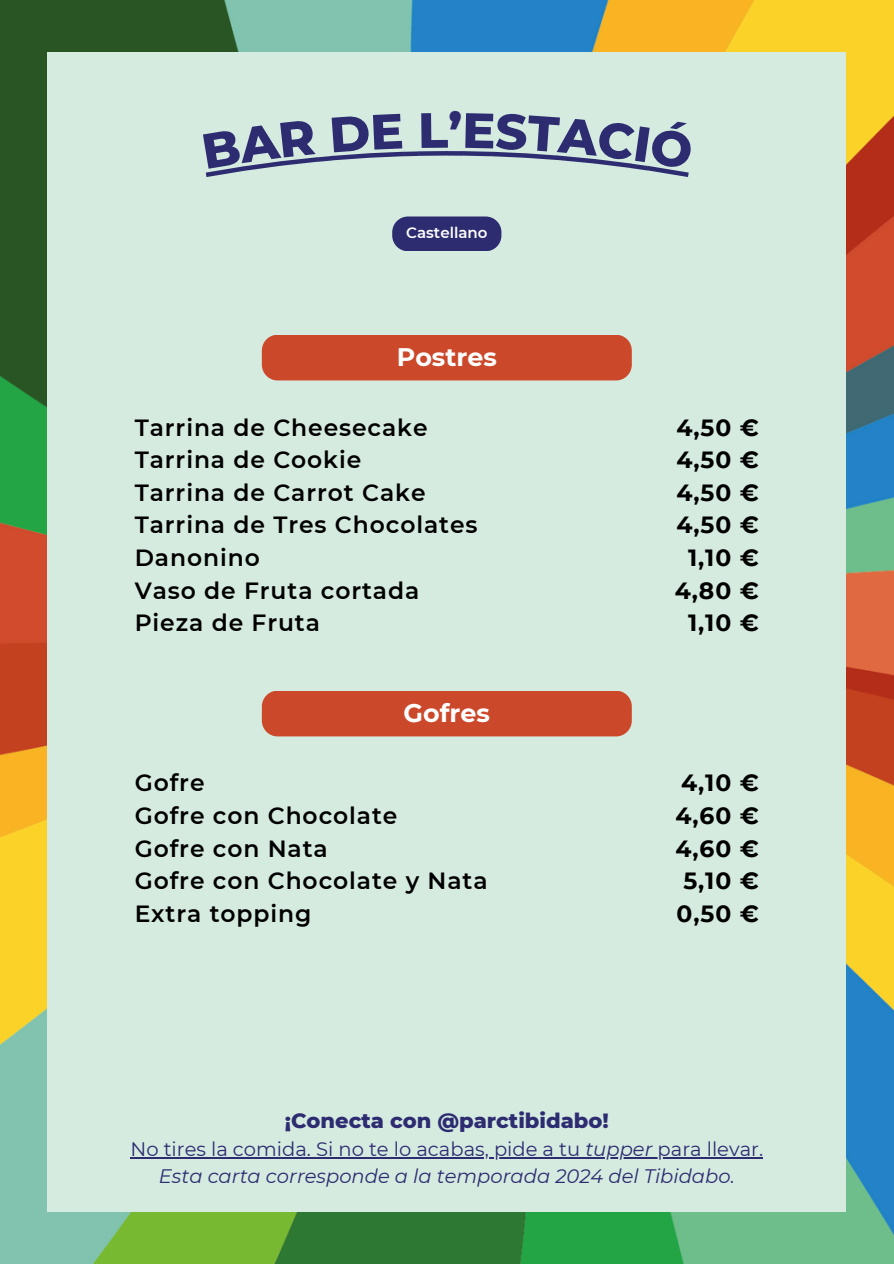
<style>
.page{position:relative;width:894px;height:1264px;background:#fff}
.page>*{position:absolute;margin:0;border:0;box-sizing:border-box;transform-origin:0 0}
.t1{font:800 49.5px "Montserrat";color:#2d2c71}
.t2{font:700 25.35px "Montserrat";color:#fff}
.t3{font:600 23.4px/32.7px "Montserrat";letter-spacing:.04em;color:#000}
.t4{font:700 23.4px/32.7px "Montserrat";letter-spacing:.04em;color:#000;text-align:center}
.t5{font:800 21px "Montserrat";color:#2d2c71}
.t6{font:italic 19.5px/27px "Montserrat";color:#2d2c71;text-align:center}
.t7{font:600 15px "Montserrat";color:#fff}
.s1{font-style:normal}
</style>
<div class="page">
<img style="left:0;top:0;width:893px;height:1263px">
<div style="left:48px;top:52px;width:797px;height:1159px;background:#d6ebe0"></div>
<div style="left:404px;top:151px;width:14px;height:5px;background:#2d2c71"></div>
<div style="left:418px;top:151px;width:30px;height:5px;background:#2d2c71"></div>
<div style="left:448px;top:151px;width:14px;height:5px;background:#2d2c71"></div>
<div style="left:262px;top:335px;width:369px;height:45px;background:#cb492a;border-radius:16px"></div>
<div style="left:262px;top:690px;width:369px;height:46px;background:#cb492a;border-radius:16px"></div>
<div style="left:392px;top:216px;width:109px;height:35px;background:#2d2c71;border-radius:16px"></div>
<hr style="left:130px;top:1156px;width:455px;height:2px;background:#2d2c71">
<hr style="left:585px;top:1156px;width:67px;height:2px;background:#2d2c71">
<hr style="left:652px;top:1156px;width:111px;height:2px;background:#2d2c71">
<svg style="left:205px;top:151px;width:199px;height:26px"></svg>
<svg style="left:461px;top:151px;width:228px;height:26px"></svg>
<h3 class="t1" style="left:448px;top:100px;width:16px">’</h3>
<p class="t7" style="left:406px;top:223px;width:83px">Castellano</p>
<p class="t2" style="left:396px;top:342px;width:101px">Postres</p>
<p class="t3" style="left:135px;top:411px;width:344px">Tarrina de Cheesecake<br>Tarrina de Cookie<br>Tarrina de Carrot Cake<br>Tarrina de Tres Chocolates<br>Danonino<br>Vaso de Fruta cortada<br>Pieza de Fruta</p>
<p class="t4" style="left:674px;top:411px;width:85px">4,50 €<br>4,50 €<br>4,50 €<br>4,50 €<br>1,10 €<br>4,80 €<br>1,10 €</p>
<p class="t2" style="left:403px;top:697px;width:88px">Gofres</p>
<p class="t3" style="left:135px;top:766px;width:354px">Gofre<br>Gofre con Chocolate<br>Gofre con Nata<br>Gofre con Chocolate y Nata<br>Extra topping</p>
<p class="t4" style="left:675px;top:766px;width:85px">4,10 €<br>4,60 €<br>4,60 €<br>5,10 €<br>0,50 €</p>
<p class="t5" style="left:285px;top:1107px;width:325px">¡Conecta con @parctibidabo!</p>
<p class="t6" style="left:130px;top:1135px;width:634px"><span class="s1">No tires la comida. Si no te lo acabas, pide a tu</span> tupper <span class="s1">para llevar.<br></span>Esta carta corresponde a la temporada 2024 del Tibidabo.</p>
</div>
